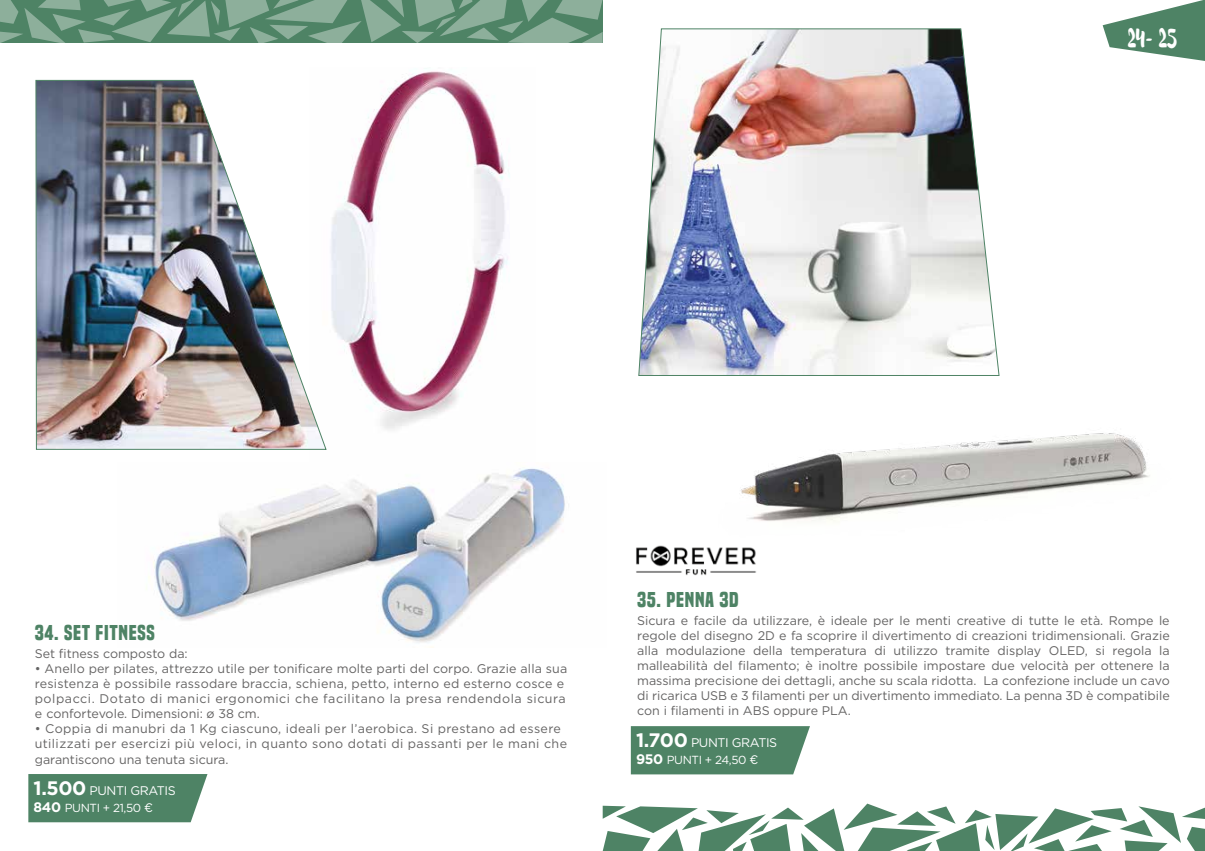
<style>
.page{position:relative;width:1205px;height:851px;background:#fff}
.page>*{position:absolute;margin:0;border:0;box-sizing:border-box;transform-origin:0 0}
.t1{font:23.38px "Brusher";color:#fff;scale:.8 1}
.t2{font:700 20px "Built Titling Rg";letter-spacing:.035em;color:#4e8365}
.t3{font:12.5px/15px "Gotham";letter-spacing:.02em;color:#646363}
.t4{font:12.5px "Gotham";letter-spacing:-.03em;color:#fff}
.t5{font:12.5px "Gotham";color:#646363}
.t6{font:11.75px "Gotham";letter-spacing:-.03em;color:#fff}
.s1{font-weight:700;font-size:19.5px}
.s2{font-weight:700;font-size:13.88px}
.s3{font-size:12.38px}
</style>
<div class="page">
<img style="left:741px;top:433px;width:409px;height:89px">
<img style="left:331px;top:68px;width:179px;height:362px">
<img style="left:146px;top:468px;width:419px;height:175px">
<svg style="left:603px;top:803px;width:602px;height:47px"></svg>
<svg style="left:1102px;top:0;width:103px;height:61px"></svg>
<svg style="left:0;top:0;width:603px;height:43px;background:#6c987f"></svg>
<div style="left:28px;top:774px;width:179px;height:48px;background:#4e8365"></div>
<svg style="left:631px;top:726px;width:179px;height:48px;background:#56896c"></svg>
<img style="left:636px;top:545px;width:120px;height:31px">
<img style="left:638px;top:28px;width:362px;height:348px">
<img style="left:35px;top:79px;width:292px;height:371px">
<h1 class="t1" style="left:1127px;top:25px;width:63px">24- 25</h1>
<h2 class="t2" style="left:35px;top:620px;width:122px">34. SET FITNESS</h2>
<p class="t5" style="left:35px;top:646px;width:155px">Set fitness composto da:</p>
<p class="t3" style="left:35px;top:661px;width:534px">• Anello per pilates, attrezzo utile per tonificare molte parti del corpo. Grazie alla sua resistenza è possibile rassodare braccia, schiena, petto, interno ed esterno cosce e polpacci. Dotato di manici ergonomici che facilitano la presa rendendola sicura e confortevole. Dimensioni: ø 38 cm.</p>
<p class="t3" style="left:35px;top:721px;width:534px">• Coppia di manubri da 1 Kg ciascuno, ideali per l’aerobica. Si prestano ad essere utilizzati per esercizi più veloci, in quanto sono dotati di passanti per le mani che garantiscono una tenuta sicura.</p>
<p class="t4" style="left:34px;top:782px;width:144px"><span class="s1">1.500</span> PUNTI GRATIS</p>
<p class="t6" style="left:34px;top:800px;width:121px"><span class="s2">840</span> PUNTI + 21,50 <span class="s3">€</span></p>
<h2 class="t2" style="left:637px;top:587px;width:103px">35. PENNA 3D</h2>
<p class="t3" style="left:637px;top:612px;width:534px;text-align:justify">Sicura e facile da utilizzare, è ideale per le menti creative di tutte le età. Rompe le regole del disegno 2D e fa scoprire il divertimento di creazioni tridimensionali. Grazie alla modulazione della temperatura di utilizzo tramite display OLED, si regola la malleabilità del filamento; è inoltre possibile impostare due velocità per ottenere la massima precisione dei dettagli, anche su scala ridotta. La confezione include un cavo di ricarica USB e 3 filamenti per un divertimento immediato. La penna 3D è compatibile con i filamenti in ABS oppure PLA.</p>
<p class="t4" style="left:636px;top:734px;width:143px"><span class="s1">1.700</span> PUNTI GRATIS</p>
<p class="t6" style="left:636px;top:752px;width:124px"><span class="s2">950</span> PUNTI + 24,50 <span class="s3">€</span></p>
</div>
